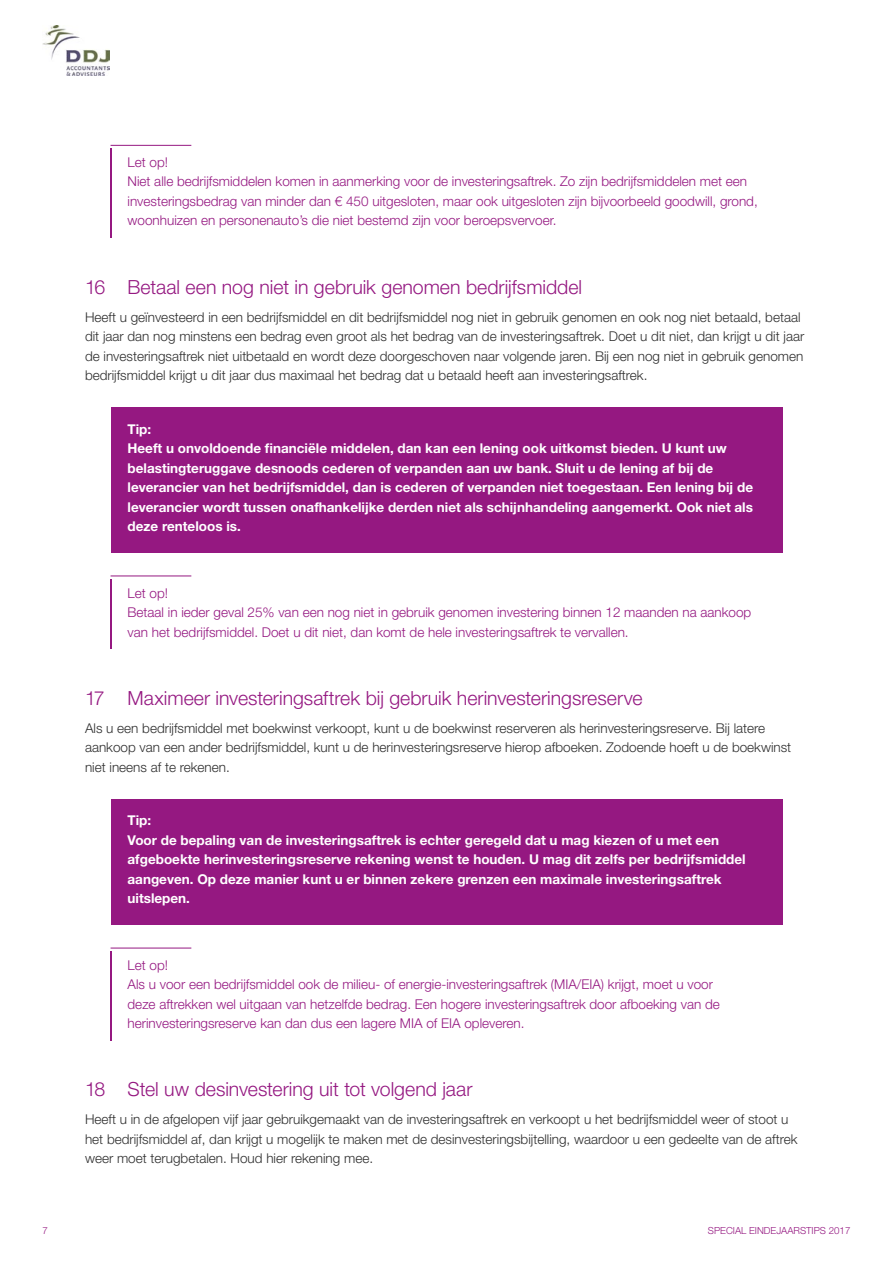
<style>
.page{position:relative;width:893px;height:1263px;background:#fff}
.page>*{position:absolute;margin:0;border:0;box-sizing:border-box;transform-origin:0 0}
.t1{font:300 19.5px "Helvetica Neue LT Std";color:#951881}
.t2{font:300 13.5px/19.5px "Helvetica Neue LT Std";color:#2f2f2f}
.t3{font:300 13.5px/19.5px "Helvetica Neue LT Std";color:#951881}
.t4{font:700 13.5px/19.5px "Helvetica Neue LT Std";color:#fff}
.t5{font:300 9.75px "Helvetica Neue LT Std";color:#951881}
</style>
<div class="page">
<img style="left:43px;top:25px;width:67px;height:51px">
<hr style="left:111px;top:149px;width:1px;height:89px;background:#951881">
<hr style="left:111px;top:145px;width:80px;height:1px;background:#951881">
<div style="left:111px;top:407px;width:671px;height:145px;background:#951881"></div>
<hr style="left:111px;top:579px;width:1px;height:70px;background:#951881">
<hr style="left:111px;top:576px;width:80px;height:1px;background:#951881">
<div style="left:111px;top:799px;width:671px;height:125px;background:#951881"></div>
<hr style="left:111px;top:951px;width:1px;height:89px;background:#951881">
<hr style="left:111px;top:948px;width:80px;height:1px;background:#951881">
<p class="t3" style="left:128px;top:152px;width:632px">Let op!<br>Niet alle bedrijfsmiddelen komen in aanmerking voor de investeringsaftrek. Zo zijn bedrijfsmiddelen met een investeringsbedrag van minder dan € 450 uitgesloten, maar ook uitgesloten zijn bijvoorbeeld goodwill, grond, woonhuizen en personenauto’s die niet bestemd zijn voor beroepsvervoer.</p>
<h1 class="t1" style="left:85px;top:275px;width:499px">16 Betaal een nog niet in gebruik genomen bedrijfsmiddel</h1>
<p class="t2" style="left:85px;top:307px;width:721px">Heeft u geïnvesteerd in een bedrijfsmiddel en dit bedrijfsmiddel nog niet in gebruik genomen en ook nog niet betaald, betaal dit jaar dan nog minstens een bedrag even groot als het bedrag van de investeringsaftrek. Doet u dit niet, dan krijgt u dit jaar de investeringsaftrek niet uitbetaald en wordt deze doorgeschoven naar volgende jaren. Bij een nog niet in gebruik genomen bedrijfsmiddel krijgt u dit jaar dus maximaal het bedrag dat u betaald heeft aan investeringsaftrek.</p>
<p class="t4" style="left:128px;top:419px;width:627px">Tip:<br>Heeft u onvoldoende financiële middelen, dan kan een lening ook uitkomst bieden. U kunt uw belastingteruggave desnoods cederen of verpanden aan uw bank. Sluit u de lening af bij de leverancier van het bedrijfsmiddel, dan is cederen of verpanden niet toegestaan. Een lening bij de leverancier wordt tussen onafhankelijke derden niet als schijnhandeling aangemerkt. Ook niet als deze renteloos is.</p>
<p class="t3" style="left:128px;top:583px;width:625px">Let op!<br>Betaal in ieder geval 25% van een nog niet in gebruik genomen investering binnen 12 maanden na aankoop van het bedrijfsmiddel. Doet u dit niet, dan komt de hele investeringsaftrek te vervallen.</p>
<h1 class="t1" style="left:85px;top:686px;width:559px">17 Maximeer investeringsaftrek bij gebruik herinvesteringsreserve</h1>
<p class="t2" style="left:85px;top:718px;width:708px">Als u een bedrijfsmiddel met boekwinst verkoopt, kunt u de boekwinst reserveren als herinvesteringsreserve. Bij latere aankoop van een ander bedrijfsmiddel, kunt u de herinvesteringsreserve hierop afboeken. Zodoende hoeft u de boekwinst niet ineens af te rekenen.</p>
<p class="t4" style="left:128px;top:810px;width:620px">Tip:<br>Voor de bepaling van de investeringsaftrek is echter geregeld dat u mag kiezen of u met een afgeboekte herinvesteringsreserve rekening wenst te houden. U mag dit zelfs per bedrijfsmiddel aangeven. Op deze manier kunt u er binnen zekere grenzen een maximale investeringsaftrek uitslepen.</p>
<p class="t3" style="left:128px;top:955px;width:594px">Let op!<br>Als u voor een bedrijfsmiddel ook de milieu- of energie-investeringsaftrek (MIA/EIA) krijgt, moet u voor deze aftrekken wel uitgaan van hetzelfde bedrag. Een hogere investeringsaftrek door afboeking van de herinvesteringsreserve kan dan dus een lagere MIA of EIA opleveren.</p>
<h1 class="t1" style="left:85px;top:1077px;width:389px">18 Stel uw desinvestering uit tot volgend jaar</h1>
<p class="t2" style="left:85px;top:1110px;width:714px">Heeft u in de afgelopen vijf jaar gebruikgemaakt van de investeringsaftrek en verkoopt u het bedrijfsmiddel weer of stoot u het bedrijfsmiddel af, dan krijgt u mogelijk te maken met de desinvesteringsbijtelling, waardoor u een gedeelte van de aftrek weer moet terugbetalen. Houd hier rekening mee.</p>
<p class="t5" style="left:43px;top:1224px;width:7px">7</p>
<p class="t5" style="left:708px;top:1224px;width:144px">SPECIAL EINDEJAARSTIPS 2017</p>
</div>
